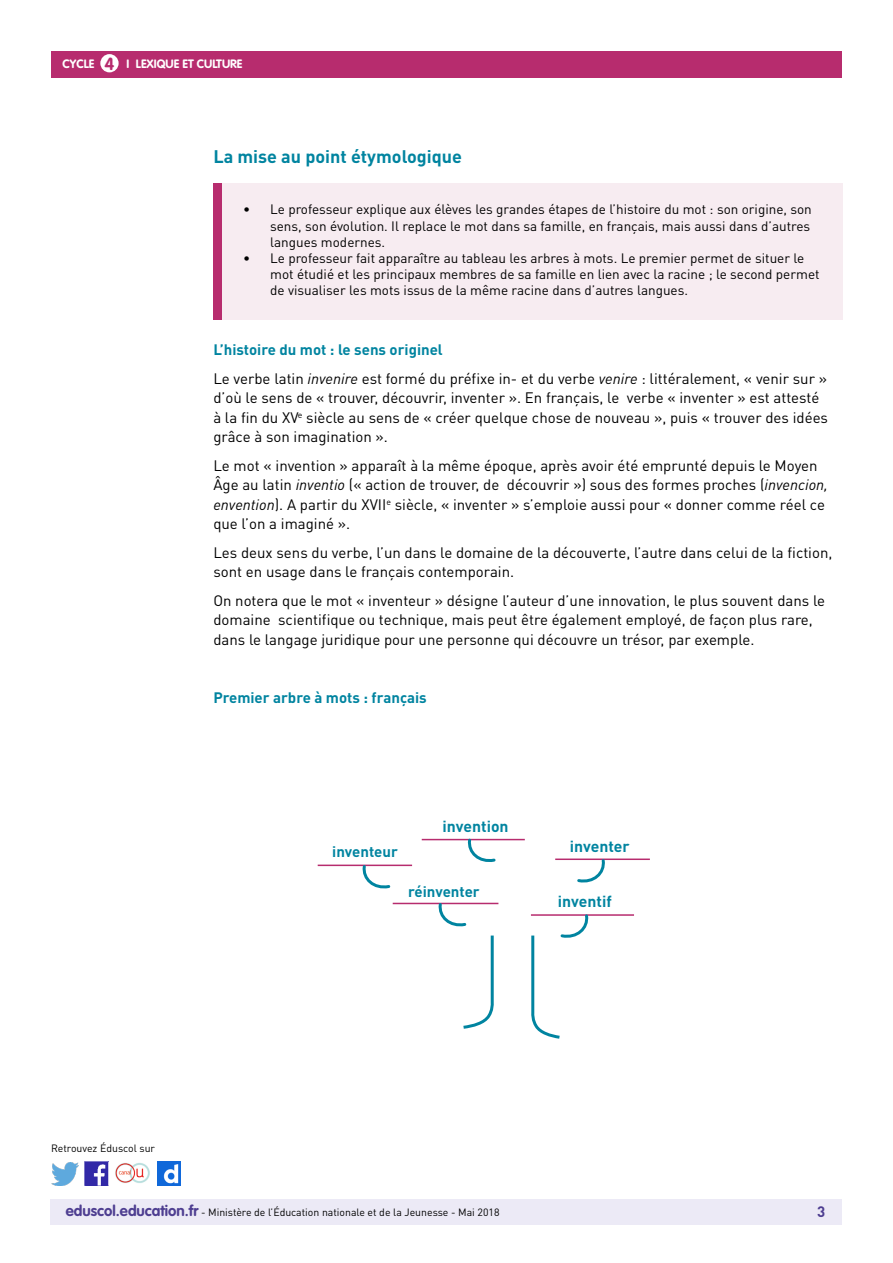
<style>
.page{position:relative;width:893px;height:1263px;background:#fff}
.page>*{position:absolute;margin:0;border:0;box-sizing:border-box;transform-origin:0 0}
.t1{font:700 18px "DIN Pro";color:#0084a0}
.t2{font:700 17.25px "VAG Rounded Std";color:#b72c6e}
.t3{font:700 15.75px "DIN Pro";color:#0084a0}
.t4{font:15px/19.5px "DIN Pro";color:#000}
.t5{font:700 15px "DIN Pro";color:#0084a0}
.t6{font:700 15px "DIN Pro";color:#4e3e91}
.t7{font:13.5px/16.2px "DIN Pro";color:#000}
.t8{font:700 12px "VAG Rounded Std";color:#fff}
.t9{font:10.5px "DIN Pro";color:#000}
.s1{font-weight:700;color:#0084a0}
.s2{font-style:italic}
.s3{font-family:"VAG Rounded Std";font-weight:700;font-size:15px;color:#4e3e91}
</style>
<div class="page">
<div style="left:50px;top:1199px;width:791px;height:26px;background:#eceaf6"></div>
<div style="left:51px;top:51px;width:791px;height:27px;background:#b72c6e"></div>
<div style="left:100px;top:54px;width:19px;height:18px;background:#fff;border-radius:50%"></div>
<img style="left:85px;top:1162px;width:23px;height:23px">
<img style="left:51px;top:1163px;width:28px;height:22px">
<img style="left:158px;top:1162px;width:22px;height:23px">
<img style="left:115px;top:1163px;width:35px;height:20px">
<div style="left:213px;top:183px;width:630px;height:136px;background:#f7ecf1"></div>
<div style="left:213px;top:183px;width:9px;height:136px;background:#b72c6e"></div>
<hr style="left:531px;top:914px;width:103px;height:2px;background:#b72c6e">
<hr style="left:318px;top:864px;width:94px;height:2px;background:#b72c6e">
<hr style="left:555px;top:858px;width:95px;height:2px;background:#b72c6e">
<svg style="left:362px;top:838px;width:244px;height:201px"></svg>
<p class="t2" style="left:105px;top:53px;width:11px">4</p>
<p class="t8" style="left:63px;top:57px;width:33px">CYCLE</p>
<p class="t8" style="left:127px;top:57px;width:117px">I LEXIQUE ET CULTURE</p>
<p class="t1" style="left:213px;top:144px;width:250px">La mise au point étymologique</p>
<p class="t7" style="left:270px;top:201px;width:543px;text-indent:-27px">• Le professeur explique aux élèves les grandes étapes de l’histoire du mot : son origine, son sens, son évolution. Il replace le mot dans sa famille, en français, mais aussi dans d’autres langues modernes.</p>
<p class="t7" style="left:270px;top:250px;width:551px;text-indent:-27px">• Le professeur fait apparaître au tableau les arbres à mots. Le premier permet de situer le mot étudié et les principaux membres de sa famille en lien avec la racine ; le second permet de visualiser les mots issus de la même racine dans d’autres langues.</p>
<p class="t4" style="left:213px;top:335px;width:615px;line-height:28.5px"><span class="s1">L’histoire du mot : le sens originel<br></span>Le verbe latin <span class="s2">invenire</span> est formé du préfixe in- et du verbe <span class="s2">venire</span> : littéralement, « venir sur »</p>
<p class="t4" style="left:213px;top:388px;width:616px">d’où le sens de « trouver, découvrir, inventer ». En français, le verbe « inventer » est attesté à la fin du XV<sup>e</sup> siècle au sens de « créer quelque chose de nouveau », puis « trouver des idées grâce à son imagination ».</p>
<p class="t4" style="left:213px;top:455px;width:616px">Le mot « invention » apparaît à la même époque, après avoir été emprunté depuis le Moyen Âge au latin <span class="s2">inventio</span> (« action de trouver, de découvrir ») sous des formes proches (<span class="s2">invencion, envention</span>). A partir du XVII<sup>e</sup> siècle, « inventer » s’emploie aussi pour « donner comme réel ce que l’on a imaginé ».</p>
<p class="t4" style="left:213px;top:542px;width:621px">Les deux sens du verbe, l’un dans le domaine de la découverte, l’autre dans celui de la fiction, sont en usage dans le français contemporain.</p>
<p class="t4" style="left:213px;top:590px;width:613px">On notera que le mot « inventeur » désigne l’auteur d’une innovation, le plus souvent dans le domaine scientifique ou technique, mais peut être également employé, de façon plus rare, dans le langage juridique pour une personne qui découvre un trésor, par exemple.</p>
<p class="t5" style="left:213px;top:688px;width:215px">Premier arbre à mots : français</p>
<p class="t3" style="left:443px;top:816px;width:68px">invention</p>
<p class="t5" style="left:332px;top:841px;width:67px">inventeur</p>
<p class="t3" style="left:570px;top:836px;width:61px">inventer</p>
<p class="t5" style="left:408px;top:882px;width:73px">réinventer</p>
<p class="t3" style="left:558px;top:891px;width:55px">inventif</p>
<p class="t9" style="left:51px;top:1141px;width:106px">Retrouvez Éduscol sur</p>
<p class="t9" style="left:66px;top:1205px;width:435px"><span class="s3">eduscol.education.fr</span> - Ministère de l’Éducation nationale et de la Jeunesse - Mai 2018</p>
<p class="t6" style="left:817px;top:1201px;width:10px">3</p>
</div>
